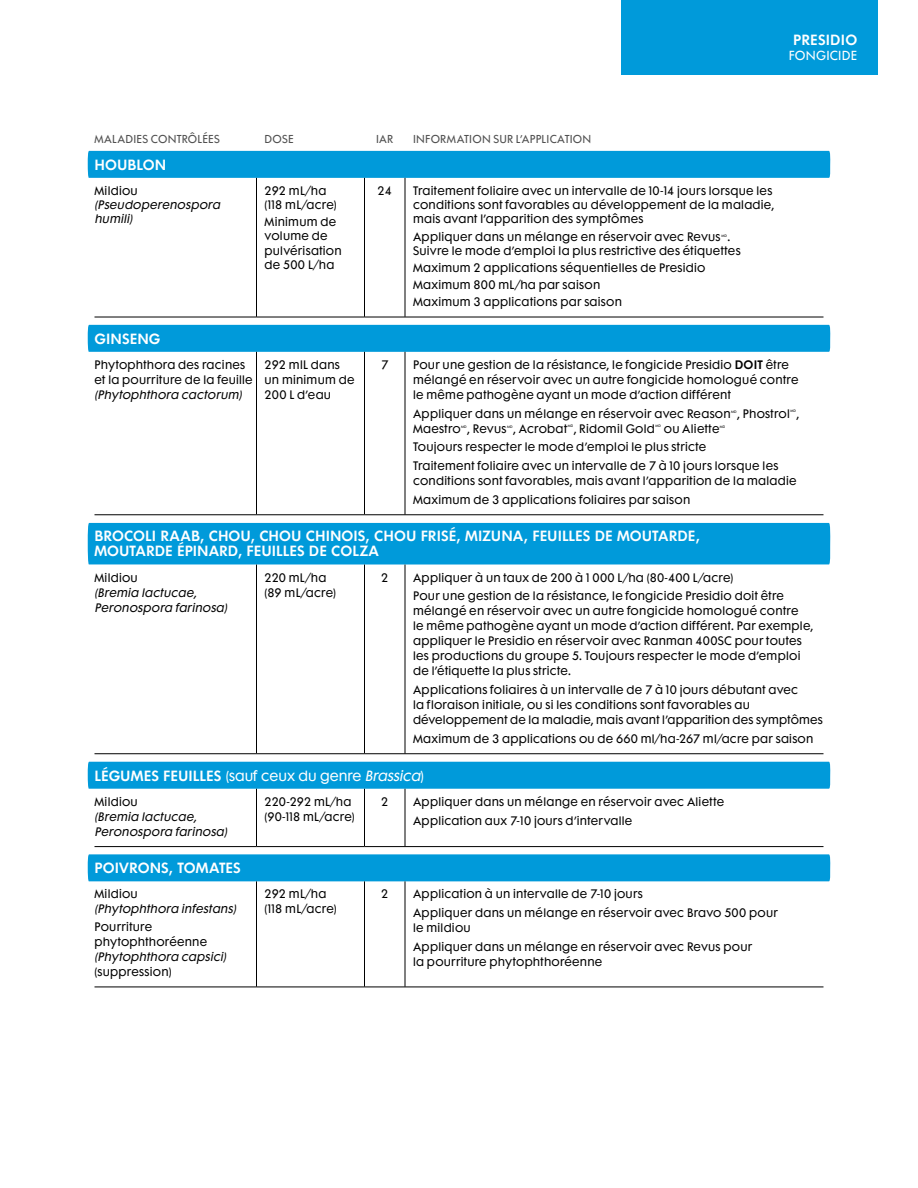
<style>
.page{position:relative;width:918px;height:1188px;background:#fff}
.page>*{position:absolute;margin:0;border:0;box-sizing:border-box;transform-origin:0 0}
.Usage_Chart___Crop_C{font:600 13.5px "Futura Maxi Std";color:#fff}
.Usage_Chart___Crop_C-2{font:13.5px "Futura Maxi Std";color:#fff}
.Sidebar_Subhead_-_Re{font:600 13.5px "Futura Maxi Std";letter-spacing:.015em;color:#fff}
.Sidebar_Product_Cate{font:12px "Futura Maxi Std";letter-spacing:.02em;color:#fff}
.Usage_Chart_-_Cell_C{font:11.25px/15px "Futura Maxi Std";letter-spacing:.02em;color:#000}
.Usage_Chart_-_Cell_I{font:italic 11.25px/15px "Futura Maxi Std";color:#000}
.Usage_Chart_-_Cell_I-2{font:11.25px/15px "Futura Maxi Std";letter-spacing:.02em;color:#000}
.Usage_Chart_-_Cell_H{font:10.5px "Futura Maxi Std";letter-spacing:.025em;color:#505050}
.Usage_Chart_-_Cell_C-2{font:3.3px "Futura Maxi Std";letter-spacing:.03em;color:#000}
.s1{font-style:normal}
.s2{font-style:italic}
.s3{font-weight:600}
</style>
<div class="page">
<div style="left:88px;top:523px;width:743px;height:42px;background:#009ada"></div>
<div style="left:88px;top:151px;width:743px;height:27px;background:#009ada"></div>
<div style="left:88px;top:325px;width:743px;height:27px;background:#009ada"></div>
<div style="left:88px;top:762px;width:743px;height:27px;background:#009ada"></div>
<div style="left:88px;top:854px;width:743px;height:27px;background:#009ada"></div>
<hr style="left:94px;top:515px;width:162px;height:1px;background:#000">
<hr style="left:256px;top:515px;width:108px;height:1px;background:#000">
<hr style="left:364px;top:515px;width:41px;height:1px;background:#000">
<hr style="left:405px;top:515px;width:419px;height:1px;background:#000">
<hr style="left:94px;top:753px;width:162px;height:1px;background:#000">
<hr style="left:256px;top:753px;width:108px;height:1px;background:#000">
<hr style="left:364px;top:753px;width:41px;height:1px;background:#000">
<hr style="left:405px;top:753px;width:419px;height:1px;background:#000">
<hr style="left:94px;top:846px;width:162px;height:1px;background:#000">
<hr style="left:256px;top:846px;width:108px;height:1px;background:#000">
<hr style="left:364px;top:846px;width:41px;height:1px;background:#000">
<hr style="left:405px;top:846px;width:419px;height:1px;background:#000">
<hr style="left:94px;top:317px;width:162px;height:1px;background:#000">
<hr style="left:256px;top:317px;width:108px;height:1px;background:#000">
<hr style="left:364px;top:317px;width:41px;height:1px;background:#000">
<hr style="left:405px;top:317px;width:419px;height:1px;background:#000">
<hr style="left:94px;top:987px;width:162px;height:1px;background:#000">
<hr style="left:256px;top:987px;width:108px;height:1px;background:#000">
<hr style="left:364px;top:987px;width:41px;height:1px;background:#000">
<hr style="left:405px;top:987px;width:419px;height:1px;background:#000">
<hr style="left:256px;top:565px;width:1px;height:188px;background:#000">
<hr style="left:256px;top:178px;width:1px;height:139px;background:#000">
<hr style="left:256px;top:881px;width:1px;height:106px;background:#000">
<hr style="left:256px;top:352px;width:1px;height:163px;background:#000">
<hr style="left:364px;top:352px;width:1px;height:163px;background:#000">
<hr style="left:405px;top:352px;width:1px;height:163px;background:#000">
<hr style="left:364px;top:565px;width:1px;height:188px;background:#000">
<hr style="left:405px;top:565px;width:1px;height:188px;background:#000">
<hr style="left:256px;top:789px;width:1px;height:57px;background:#000">
<hr style="left:364px;top:789px;width:1px;height:57px;background:#000">
<hr style="left:405px;top:789px;width:1px;height:57px;background:#000">
<hr style="left:364px;top:178px;width:1px;height:139px;background:#000">
<hr style="left:364px;top:881px;width:1px;height:106px;background:#000">
<hr style="left:405px;top:178px;width:1px;height:139px;background:#000">
<hr style="left:405px;top:881px;width:1px;height:106px;background:#000">
<div style="left:621px;top:0;width:257px;height:74px;background:#009ada"></div>
<p class="Sidebar_Subhead_-_Re" style="left:793px;top:31px;width:66px">PRESIDIO</p>
<p class="Sidebar_Product_Cate" style="left:789px;top:48px;width:70px">FONGICIDE</p>
<p class="Usage_Chart_-_Cell_H" style="left:94px;top:133px;width:127px">MALADIES CONTRÔLÉES</p>
<p class="Usage_Chart_-_Cell_H" style="left:265px;top:133px;width:31px">DOSE</p>
<p class="Usage_Chart_-_Cell_H" style="left:376px;top:133px;width:19px">IAR</p>
<p class="Usage_Chart_-_Cell_H" style="left:413px;top:133px;width:180px">INFORMATION SUR L’APPLICATION</p>
<p class="Usage_Chart___Crop_C" style="left:94px;top:156px;width:73px">HOUBLON</p>
<p class="Usage_Chart_-_Cell_I" style="left:94px;top:183px;width:130px;line-height:14.2px"><span class="s1">Mildiou </span>(Pseudoperenospora humili)</p>
<p class="Usage_Chart_-_Cell_C" style="left:265px;top:183px;width:74px;line-height:14.2px">292 mL/ha (118 mL/acre)</p>
<p class="Usage_Chart_-_Cell_C" style="left:378px;top:183px;width:16px">24</p>
<p class="Usage_Chart_-_Cell_C" style="left:413px;top:183px;width:363px;line-height:14.2px">Traitement foliaire avec un intervalle de 10-14 jours lorsque les conditions sont favorables au développement de la maladie, mais avant l’apparition des symptômes</p>
<p class="Usage_Chart_-_Cell_C" style="left:413px;top:229px;width:309px">Appliquer dans un mélange en réservoir avec Revus</p>
<p class="Usage_Chart_-_Cell_C-2" style="left:721px;top:233px;width:7px">MD</p>
<p class="Usage_Chart_-_Cell_C" style="left:265px;top:215px;width:79px;line-height:14.2px">Minimum de volume de pulvérisation de 500 L/ha</p>
<p class="Usage_Chart_-_Cell_C" style="left:413px;top:230px;width:329px;line-height:14.2px;text-indent:314px">.<br>Suivre le mode d’emploi la plus restrictive des étiquettes</p>
<p class="Usage_Chart_-_Cell_C" style="left:413px;top:260px;width:294px">Maximum 2 applications séquentielles de Presidio</p>
<p class="Usage_Chart_-_Cell_C" style="left:413px;top:277px;width:189px">Maximum 800 mL/ha par saison</p>
<p class="Usage_Chart_-_Cell_C" style="left:413px;top:294px;width:210px">Maximum 3 applications par saison</p>
<p class="Usage_Chart___Crop_C" style="left:94px;top:330px;width:68px">GINSENG</p>
<p class="Usage_Chart_-_Cell_I-2" style="left:94px;top:357px;width:160px">Phytophthora des racines et la pourriture de la feuille <span class="s2">(Phytophthora cactorum)</span></p>
<p class="Usage_Chart_-_Cell_C" style="left:265px;top:357px;width:91px">292 mlL dans un minimum de<br>200 L d’eau</p>
<p class="Usage_Chart_-_Cell_C" style="left:381px;top:357px;width:9px">7</p>
<p class="Usage_Chart_-_Cell_C" style="left:413px;top:357px;width:387px">Pour une gestion de la résistance, le fongicide Presidio <span class="s3">DOIT</span> être mélangé en réservoir avec un autre fongicide homologué contre le même pathogène ayant un mode d’action différent</p>
<p class="Usage_Chart_-_Cell_C" style="left:413px;top:406px;width:319px">Appliquer dans un mélange en réservoir avec Reason</p>
<p class="Usage_Chart_-_Cell_C-2" style="left:731px;top:410px;width:7px">MD</p>
<p class="Usage_Chart_-_Cell_C" style="left:737px;top:406px;width:54px">, Phostrol</p>
<p class="Usage_Chart_-_Cell_C-2" style="left:791px;top:408px;width:7px">MD</p>
<p class="Usage_Chart_-_Cell_C" style="left:797px;top:406px;width:4px">,</p>
<p class="Usage_Chart_-_Cell_C" style="left:413px;top:421px;width:49px">Maestro</p>
<p class="Usage_Chart_-_Cell_C-2" style="left:461px;top:425px;width:7px">MD</p>
<p class="Usage_Chart_-_Cell_C" style="left:467px;top:421px;width:41px">, Revus</p>
<p class="Usage_Chart_-_Cell_C-2" style="left:507px;top:425px;width:7px">MD</p>
<p class="Usage_Chart_-_Cell_C" style="left:513px;top:421px;width:56px">, Acrobat</p>
<p class="Usage_Chart_-_Cell_C-2" style="left:568px;top:423px;width:7px">MD</p>
<p class="Usage_Chart_-_Cell_C" style="left:574px;top:421px;width:83px">, Ridomil Gold</p>
<p class="Usage_Chart_-_Cell_C-2" style="left:656px;top:423px;width:7px">MD</p>
<p class="Usage_Chart_-_Cell_C" style="left:664px;top:421px;width:57px">ou Aliette</p>
<p class="Usage_Chart_-_Cell_C-2" style="left:720px;top:425px;width:7px">MD</p>
<p class="Usage_Chart_-_Cell_C" style="left:413px;top:440px;width:295px">Toujours respecter le mode d’emploi le plus stricte</p>
<p class="Usage_Chart_-_Cell_C" style="left:413px;top:458px;width:385px">Traitement foliaire avec un intervalle de 7 à 10 jours lorsque les conditions sont favorables, mais avant l’apparition de la maladie</p>
<p class="Usage_Chart_-_Cell_C" style="left:413px;top:492px;width:279px">Maximum de 3 applications foliaires par saison</p>
<p class="Usage_Chart___Crop_C" style="left:94px;top:527px;width:607px">BROCOLI RAAB, CHOU, CHOU CHINOIS, CHOU FRISÉ, MIZUNA, FEUILLES DE MOUTARDE,</p>
<p class="Usage_Chart___Crop_C" style="left:94px;top:542px;width:286px">MOUTARDE ÉPINARD, FEUILLES DE COLZA</p>
<p class="Usage_Chart_-_Cell_I" style="left:94px;top:570px;width:137px"><span class="s1">Mildiou<br></span>(Bremia lactucae,<br>Peronospora farinosa)</p>
<p class="Usage_Chart_-_Cell_C" style="left:265px;top:570px;width:73px">220 mL/ha (89 mL/acre)</p>
<p class="Usage_Chart_-_Cell_C" style="left:381px;top:570px;width:9px">2</p>
<p class="Usage_Chart_-_Cell_C" style="left:413px;top:570px;width:322px">Appliquer à un taux de 200 à 1 000 L/ha (80-400 L/acre)</p>
<p class="Usage_Chart_-_Cell_C" style="left:413px;top:589px;width:402px">Pour une gestion de la résistance, le fongicide Presidio doit être mélangé en réservoir avec un autre fongicide homologué contre<br>le même pathogène ayant un mode d’action différent. Par exemple, appliquer le Presidio en réservoir avec Ranman 400SC pour toutes les productions du groupe 5. Toujours respecter le mode d’emploi de l’étiquette la plus stricte.</p>
<p class="Usage_Chart_-_Cell_C" style="left:413px;top:682px;width:411px">Applications foliaires à un intervalle de 7 à 10 jours débutant avec<br>la floraison initiale, ou si les conditions sont favorables au développement de la maladie, mais avant l’apparition des symptômes</p>
<p class="Usage_Chart_-_Cell_C" style="left:413px;top:731px;width:402px">Maximum de 3 applications ou de 660 ml/ha-267 ml/acre par saison</p>
<p class="Usage_Chart___Crop_C-2" style="left:94px;top:767px;width:331px"><span class="s3">LÉGUMES FEUILLES</span> (sauf ceux du genre <span class="s2">Brassica</span>)</p>
<p class="Usage_Chart_-_Cell_I" style="left:94px;top:794px;width:137px"><span class="s1">Mildiou<br></span>(Bremia lactucae,<br>Peronospora farinosa)</p>
<p class="Usage_Chart_-_Cell_C" style="left:265px;top:794px;width:92px">220-292 mL/ha (90-118 mL/acre)</p>
<p class="Usage_Chart_-_Cell_C" style="left:381px;top:794px;width:9px">2</p>
<p class="Usage_Chart_-_Cell_C" style="left:413px;top:794px;width:313px">Appliquer dans un mélange en réservoir avec Aliette</p>
<p class="Usage_Chart_-_Cell_C" style="left:413px;top:813px;width:221px">Application aux 7-10 jours d’intervalle</p>
<p class="Usage_Chart___Crop_C" style="left:94px;top:859px;width:148px">POIVRONS, TOMATES</p>
<p class="Usage_Chart_-_Cell_I" style="left:94px;top:887px;width:145px"><span class="s1">Mildiou<br></span>(Phytophthora infestans)</p>
<p class="Usage_Chart_-_Cell_I-2" style="left:94px;top:919px;width:136px">Pourriture phytophthoréenne <span class="s2">(Phytophthora capsici) </span>(suppression)</p>
<p class="Usage_Chart_-_Cell_C" style="left:265px;top:887px;width:74px">292 mL/ha (118 mL/acre)</p>
<p class="Usage_Chart_-_Cell_C" style="left:381px;top:887px;width:9px">2</p>
<p class="Usage_Chart_-_Cell_C" style="left:413px;top:887px;width:231px">Application à un intervalle de 7-10 jours</p>
<p class="Usage_Chart_-_Cell_C" style="left:413px;top:905px;width:366px">Appliquer dans un mélange en réservoir avec Bravo 500 pour le mildiou</p>
<p class="Usage_Chart_-_Cell_C" style="left:413px;top:939px;width:341px">Appliquer dans un mélange en réservoir avec Revus pour la pourriture phytophthoréenne</p>
</div>
